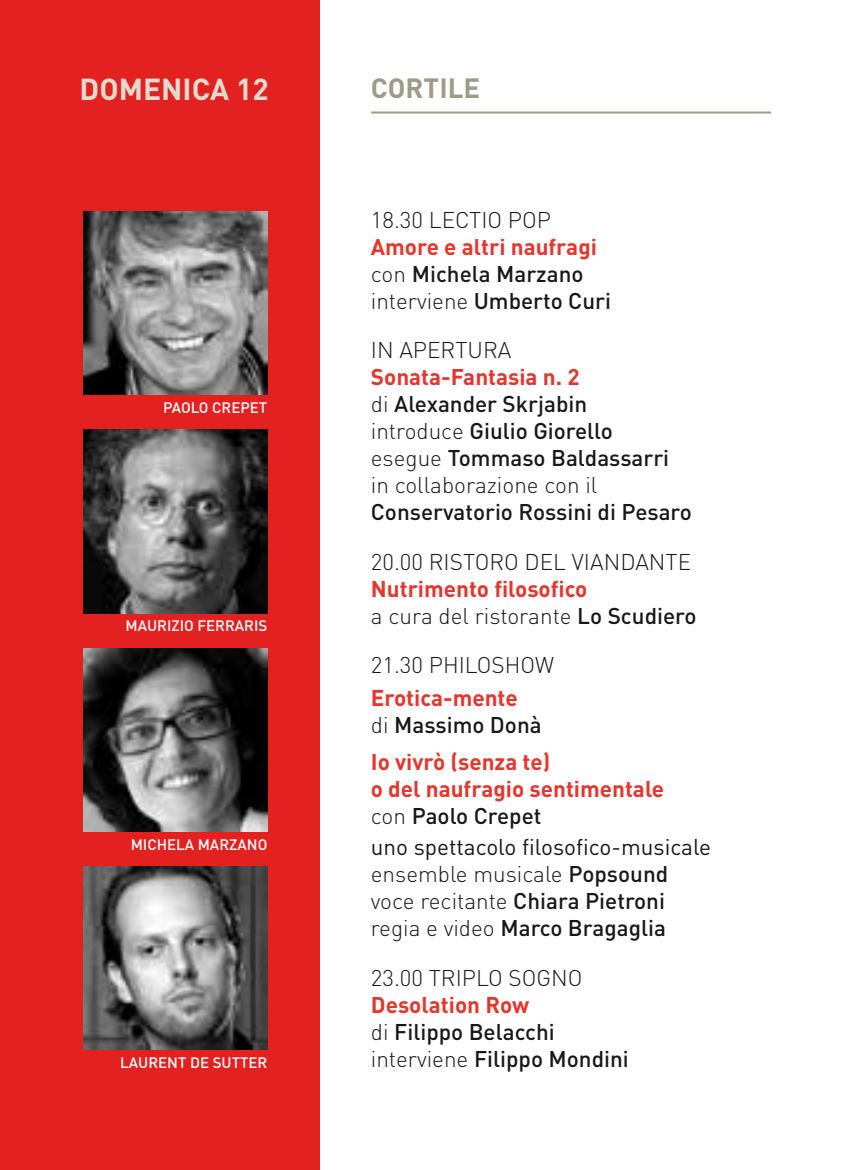
<style>
.page{position:relative;width:851px;height:1170px;background:#fff}
.page>*{position:absolute;margin:0;border:0;box-sizing:border-box;transform-origin:0 0}
.t1{font:700 30px "DIN";color:#e0dbcf}
.t2{font:700 27.5px "DIN";color:#9d9b8a}
.t3{font:500 22.5px/27px "DIN";color:#1a171c}
.t4{font:300 22.5px/27px "DIN";color:#1a171c}
.t5{font:700 22.5px/27px "DIN";color:#e5362e}
.t6{font:500 15px "DIN";color:#fff}
.s1{font-weight:700;color:#e5362e}
.s2{font-weight:300}
.s3{font-weight:300;color:#1a171c}
.s4{font-weight:500;color:#1a171c}
.s5{font-weight:400}
.s6{font-weight:500}
</style>
<div class="page">
<hr style="left:371px;top:111px;width:400px;height:2px;background:#9d9b8a">
<div style="left:0;top:0;width:319px;height:1169px;background:#e32120"></div>
<img style="left:84px;top:430px;width:183px;height:183px">
<img style="left:84px;top:211px;width:183px;height:184px">
<img style="left:84px;top:648px;width:183px;height:183px">
<img style="left:84px;top:866px;width:183px;height:183px">
<h1 class="t1" style="left:80px;top:70px;width:191px">DOMENICA 12</h1>
<p class="t6" style="left:163px;top:398px;width:106px">PAOLO CREPET</p>
<p class="t6" style="left:125px;top:616px;width:143px">MAURIZIO FERRARIS</p>
<p class="t6" style="left:131px;top:834px;width:138px">MICHELA MARZANO</p>
<p class="t6" style="left:120px;top:1052px;width:149px">LAURENT DE SUTTER</p>
<p class="t2" style="left:371px;top:70px;width:111px">CORTILE</p>
<p class="t4" style="left:371px;top:206px;width:182px">18.30 LECTIO POP</p>
<p class="t3" style="left:371px;top:232px;width:242px"><span class="s1">Amore e altri naufragi </span><span class="s2">con</span> Michela Marzano <span class="s2">interviene</span> Umberto Curi</p>
<p class="t4" style="left:371px;top:336px;width:142px">IN APERTURA</p>
<p class="t3" style="left:371px;top:363px;width:300px"><span class="s1">Sonata-Fantasia n. 2<br></span><span class="s2">di</span> Alexander Skrjabin <span class="s2">introduce</span> Giulio Giorello <span class="s2">esegue</span> Tommaso Baldassarri <span class="s2">in collaborazione con il</span></p>
<p class="t3" style="left:371px;top:498px;width:322px">Conservatorio Rossini di Pesaro</p>
<p class="t4" style="left:371px;top:548px;width:322px">20.00 RISTORO DEL VIANDANTE</p>
<p class="t5" style="left:371px;top:574px;width:327px">Nutrimento filosofico<br><span class="s3">a cura del ristorante</span> <span class="s4">Lo Scudiero</span></p>
<p class="t4" style="left:371px;top:651px;width:184px">21.30 PHILOSHOW</p>
<p class="t5" style="left:371px;top:683px;width:172px">Erotica-mente<br><span class="s3">di</span> <span class="s4">Massimo Donà</span></p>
<p class="t5" style="left:371px;top:747px;width:295px">Io vivrò (senza te)<br>o del naufragio sentimentale <span class="s3">con</span> <span class="s4">Paolo Crepet</span></p>
<p class="t4" style="left:371px;top:833px;width:341px"><span class="s5">uno spettacolo filosofico-musicale </span>ensemble musicale <span class="s6">Popsound </span>voce recitante <span class="s6">Chiara Pietroni </span>regia e video <span class="s6">Marco Bragaglia</span></p>
<p class="t4" style="left:371px;top:963px;width:213px">23.00 TRIPLO SOGNO</p>
<p class="t3" style="left:371px;top:990px;width:259px"><span class="s1">Desolation Row<br></span><span class="s2">di</span> Filippo Belacchi <span class="s2">interviene</span> Filippo Mondini</p>
</div>
